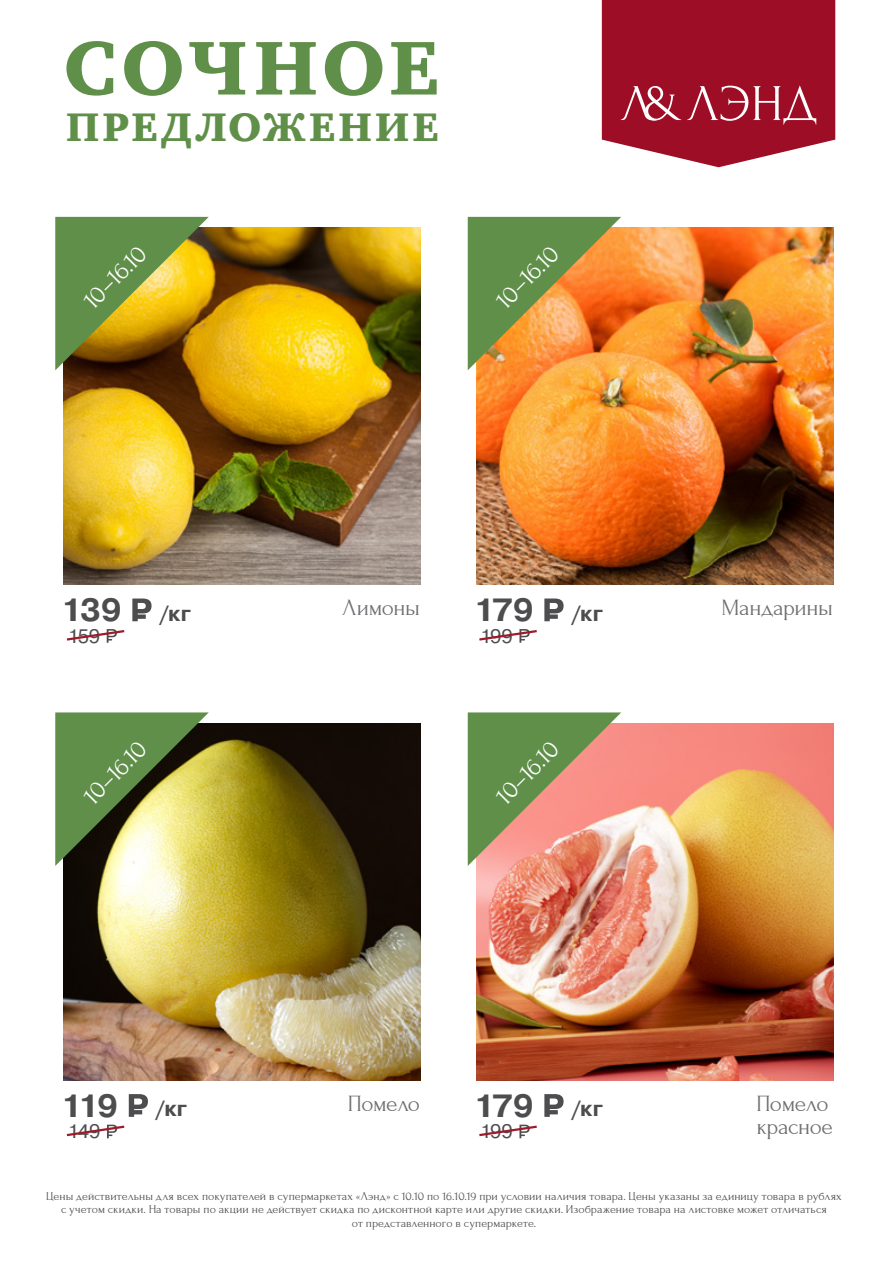
<style>
.page{position:relative;width:893px;height:1263px;background:#fff}
.page>*{position:absolute;margin:0;border:0;box-sizing:border-box;transform-origin:0 0}
.t1{font:78.15px "Charter Black C";letter-spacing:.05em;color:#5f8f49}
.t2{font:40.95px "Charter Black C";letter-spacing:.075em;color:#5f8f49}
.t3{font:700 32.1px "Pragmatica";letter-spacing:-.07em;color:#4d4d4f}
.t4{font:25.5px "Forum";color:#fff}
.t5{font:23.25px/23px "Forum";letter-spacing:-.02em;color:#6d6e71}
.t6{font:19.5px "Pragmatica";letter-spacing:-.035em;color:#4d4d4f}
.t7{font:12px/13.5px "Forum";letter-spacing:.005em;color:#4d4d4f;text-align:center}
.s1{font-size:22.05px}
</style>
<div class="page">
<svg style="left:602px;top:0;width:233px;height:167px;background:#a9293f"></svg>
<img style="left:476px;top:723px;width:357px;height:357px">
<img style="left:64px;top:227px;width:357px;height:358px">
<img style="left:476px;top:227px;width:357px;height:358px">
<img style="left:64px;top:723px;width:357px;height:357px">
<svg style="left:132px;top:598px;width:20px;height:23px"></svg>
<svg style="left:66px;top:629px;width:59px;height:14px"></svg>
<svg style="left:55px;top:217px;width:154px;height:153px;background:#8a8c2d"></svg>
<svg style="left:544px;top:598px;width:20px;height:23px"></svg>
<svg style="left:479px;top:629px;width:58px;height:14px"></svg>
<svg style="left:468px;top:217px;width:153px;height:153px;background:#aa8f42"></svg>
<svg style="left:129px;top:1094px;width:19px;height:23px"></svg>
<svg style="left:66px;top:1124px;width:59px;height:14px"></svg>
<svg style="left:55px;top:712px;width:154px;height:154px;background:#839758"></svg>
<svg style="left:544px;top:1094px;width:20px;height:23px"></svg>
<svg style="left:479px;top:1124px;width:58px;height:14px"></svg>
<svg style="left:468px;top:712px;width:153px;height:154px;background:#aa946b"></svg>
<h1 class="t1" style="left:63px;top:24px;width:377px">СОЧНОЕ</h1>
<h2 class="t2" style="left:66px;top:104px;width:374px">ПРЕДЛОЖЕНИЕ</h2>
<h3 class="t4" style="left:78px;top:294px;width:79px;rotate:-45deg">10–16.10</h3>
<h3 class="t4" style="left:490px;top:294px;width:79px;rotate:-45deg">10–16.10</h3>
<h3 class="t3" style="left:62px;top:589px;width:131px">139 <span class="s1">/кг</span></h3>
<h3 class="t5" style="left:342px;top:596px;width:80px">Лимоны</h3>
<h3 class="t6" style="left:68px;top:624px;width:34px">159</h3>
<h3 class="t4" style="left:78px;top:790px;width:79px;rotate:-45deg">10–16.10</h3>
<h3 class="t3" style="left:474px;top:589px;width:130px">179 <span class="s1">/кг</span></h3>
<h3 class="t5" style="left:721px;top:596px;width:113px">Мандарины</h3>
<h3 class="t6" style="left:480px;top:624px;width:34px">199</h3>
<h3 class="t4" style="left:490px;top:790px;width:79px;rotate:-45deg">10–16.10</h3>
<h3 class="t3" style="left:62px;top:1085px;width:127px">119 <span class="s1">/кг</span></h3>
<h3 class="t5" style="left:348px;top:1092px;width:74px">Помело</h3>
<h3 class="t6" style="left:68px;top:1119px;width:34px">149</h3>
<h3 class="t3" style="left:474px;top:1085px;width:130px">179 <span class="s1">/кг</span></h3>
<h3 class="t6" style="left:480px;top:1119px;width:34px">199</h3>
<h3 class="t5" style="left:756px;top:1092px;width:78px">Помело красное</h3>
<p class="t7" style="left:46px;top:1189px;width:797px">Цены действительны для всех покупателей в супермаркетах «Лэнд» с 10.10 по 16.10.19 при условии наличия товара. Цены указаны за единицу товара в рублях с учетом скидки. На товары по акции не действует скидка по дисконтной карте или другие скидки. Изображение товара на листовке может отличаться<br>от представленного в супермаркете.</p>
</div>
